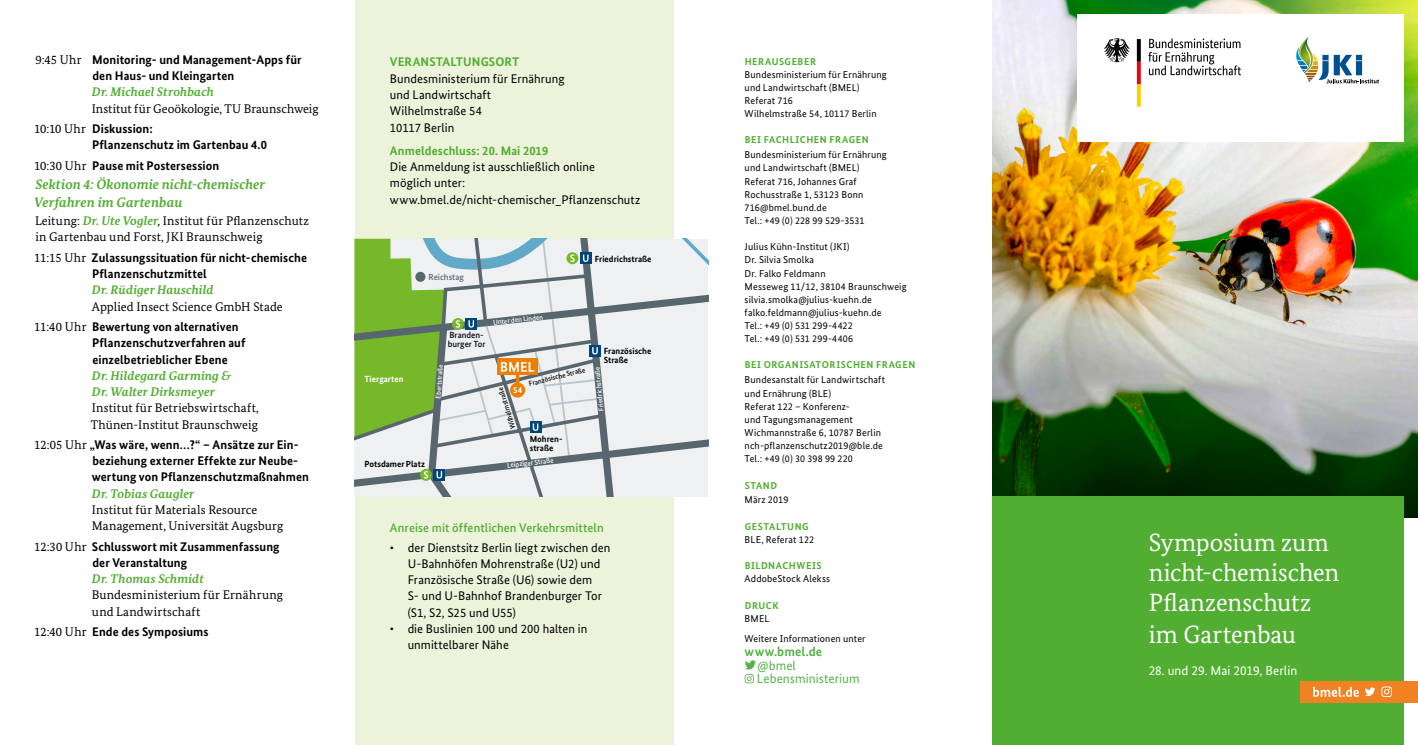
<style>
.page{position:relative;width:1418px;height:745px;background:#fff}
.page>*{position:absolute;margin:0;border:0;box-sizing:border-box;transform-origin:0 0}
.t1{font:25px/30.6px "Bundes Serif";letter-spacing:-.005em;color:#fff}
.t2{font:italic 700 13.75px/17.5px "Bundes Serif";color:#52ae32}
.t3{font:13.12px "Bundes Sans";letter-spacing:.005em;color:#fff}
.t4{font:13.12px/13.8px "Bundes Sans";letter-spacing:.005em;color:#58b14b}
.t5{font:700 13.12px "Bundes Sans";letter-spacing:.005em;color:#58b14b}
.t6{font:700 12.5px/16.2px "Bundes Sans";letter-spacing:.005em;color:#000}
.t7{font:12.5px/16.2px "Bundes Sans";letter-spacing:.005em;color:#000}
.t8{font:12.5px/16.2px "Bundes Serif";letter-spacing:.01em;color:#000}
.t9{font:italic 700 12.5px/16.2px "Bundes Serif";letter-spacing:.005em;color:#52ae32}
.t10{font:700 12.5px "Bundes Sans";letter-spacing:.01em;color:#52ae32}
.t11{font:500 12.5px "Bundes Sans";letter-spacing:.005em;color:#52ae32}
.t12{font:10px/13.1px "Bundes Sans";letter-spacing:.015em;color:#000}
.t13{font:700 10px "Bundes Sans";letter-spacing:.055em;color:#52ae32}
.t14{font:700 8.88px/8.9px "Bundes Sans";color:#000}
.t15{font:500 8.88px/8.9px "Bundes Sans";color:#010202}
.t16{font:700 8.88px "Bundes Sans";letter-spacing:.005em;color:#fff}
.t17{font:500 8.88px "Bundes Sans";color:#58666d}
.t18{font:500 7.12px "Bundes Sans";color:#fff}
.t19{font:500 7.12px "Bundes Sans";color:#000}
.s1{font-family:"Bundes Serif";font-weight:400}
.s2{font-weight:700;font-style:italic;color:#52ae32}
</style>
<div class="page">
<svg style="left:744px;top:660px;width:12px;height:23px"></svg>
<div style="left:355px;top:0;width:318px;height:744px;background:#ecf3da"></div>
<div style="left:605px;top:459px;width:103px;height:37px;background:#eef0f2"></div>
<svg style="left:354px;top:459px;width:251px;height:37px;background:#d1d5d8"></svg>
<svg style="left:354px;top:238px;width:354px;height:221px;background:#c4d2bc"></svg>
<svg style="left:433px;top:468px;width:12px;height:12px"></svg>
<svg style="left:436px;top:471px;width:6px;height:7px"></svg>
<svg style="left:420px;top:468px;width:12px;height:12px"></svg>
<svg style="left:424px;top:471px;width:4px;height:7px"></svg>
<img style="left:992px;top:0;width:425px;height:517px">
<div style="left:992px;top:496px;width:411px;height:248px;background:#52ae32"></div>
<div style="left:1077px;top:14px;width:326px;height:128px;background:#fff"></div>
<svg style="left:1148px;top:38px;width:92px;height:37px"></svg>
<svg style="left:1104px;top:38px;width:25px;height:24px"></svg>
<svg style="left:1136px;top:39px;width:4px;height:68px"></svg>
<div style="left:1300px;top:680px;width:117px;height:22px;background:#f08223"></div>
<svg style="left:1381px;top:686px;width:10px;height:10px"></svg>
<svg style="left:1365px;top:687px;width:10px;height:8px"></svg>
<svg style="left:1313px;top:686px;width:45px;height:10px"></svg>
<svg style="left:1296px;top:37px;width:82px;height:46px"></svg>
<p class="t6" style="left:92px;top:51px;width:211px;text-indent:-57px"><span class="s1">9:45 Uhr</span> Monitoring- und Management-Apps für den Haus- und Kleingarten</p>
<p class="t9" style="left:92px;top:84px;width:124px">Dr. Michael Strohbach</p>
<p class="t8" style="left:92px;top:100px;width:228px">Institut für Geoökologie, TU Braunschweig</p>
<p class="t6" style="left:92px;top:120px;width:176px;text-indent:-58px"><span class="s1">10:10 Uhr</span> Diskussion:<br>Pflanzenschutz im Gartenbau 4.0</p>
<p class="t6" style="left:34px;top:157px;width:187px"><span class="s1">10:30 Uhr</span> Pause mit Postersession</p>
<h2 class="t2" style="left:34px;top:175px;width:232px">Sektion 4: Ökonomie nicht-chemischer<br>Verfahren im Gartenbau</h2>
<p class="t8" style="left:35px;top:212px;width:275px">Leitung: <span class="s2">Dr. Ute Vogler</span>, Institut für Pflanzenschutz in Gartenbau und Forst, JKI Braunschweig</p>
<p class="t6" style="left:92px;top:249px;width:216px;text-indent:-58px"><span class="s1">11:15 Uhr</span> Zulassungssituation für nicht-chemische<br>Pflanzenschutzmittel</p>
<p class="t9" style="left:92px;top:281px;width:123px">Dr. Rüdiger Hauschild</p>
<p class="t8" style="left:92px;top:298px;width:192px">Applied Insect Science GmbH Stade</p>
<p class="t6" style="left:92px;top:318px;width:155px;text-indent:-58px"><span class="s1">11:40 Uhr</span> Bewertung von alternativen<br>Pflanzenschutzverfahren auf einzelbetrieblicher Ebene</p>
<p class="t9" style="left:92px;top:367px;width:140px">Dr. Hildegard Garming &amp;<br>Dr. Walter Dirksmeyer</p>
<p class="t8" style="left:91px;top:399px;width:170px">Institut für Betriebswirtschaft,<br>Thünen-Institut Braunschweig</p>
<p class="t6" style="left:92px;top:436px;width:219px;text-indent:-58px"><span class="s1">12:05 Uhr</span> „Was wäre, wenn…?“ – Ansätze zur Ein&shy;beziehung externer Effekte zur Neube&shy;wertung von Pflanzenschutzmaßnahmen</p>
<p class="t9" style="left:92px;top:485px;width:104px">Dr. Tobias Gaugler</p>
<p class="t8" style="left:92px;top:501px;width:193px">Institut für Materials Resource<br>Management, Universität Augsburg</p>
<p class="t6" style="left:92px;top:537px;width:189px;text-indent:-58px"><span class="s1">12:30 Uhr</span> Schlusswort mit Zusammenfassung der Veranstaltung</p>
<p class="t9" style="left:92px;top:570px;width:113px">Dr. Thomas Schmidt</p>
<p class="t8" style="left:92px;top:586px;width:193px">Bundesministerium für Ernährung und Landwirtschaft</p>
<p class="t6" style="left:34px;top:623px;width:176px"><span class="s1">12:40 Uhr</span> Ende des Symposiums</p>
<p class="t10" style="left:390px;top:54px;width:131px">VERANSTALTUNGSORT</p>
<p class="t7" style="left:390px;top:70px;width:176px">Bundesministerium für Ernährung und Landwirtschaft<br>Wilhelmstraße 54<br>10117 Berlin</p>
<p class="t10" style="left:390px;top:143px;width:160px">Anmeldeschluss: 20. Mai 2019</p>
<p class="t7" style="left:390px;top:158px;width:252px">Die Anmeldung ist ausschließlich online<br>möglich unter: www.bmel.de/nicht-chemischer_Pflanzenschutz</p>
<p class="t17" style="left:428px;top:271px;width:37px">Reichstag</p>
<p class="t18" style="left:492px;top:318px;width:52px;rotate:-6deg">Unter den Linden</p>
<p class="t14" style="left:594px;top:254px;width:58px">Friedrichstraße</p>
<p class="t15" style="left:448px;top:330px;width:39px">Branden&shy;burger Tor</p>
<p class="t14" style="left:604px;top:346px;width:49px">Französische<br>Straße</p>
<p class="t18" style="left:434px;top:398px;width:36px;rotate:-86deg">Ebertstraße</p>
<p class="t16" style="left:364px;top:374px;width:41px">Tiergarten</p>
<p class="t19" style="left:528px;top:379px;width:59px;rotate:-14deg">Französische Straße</p>
<p class="t18" style="left:597px;top:411px;width:46px;rotate:-96deg">Friedrichstraße</p>
<p class="t19" style="left:509px;top:430px;width:45px;rotate:-107deg">Wilhelmstraße</p>
<p class="t16" style="left:513px;top:384px;width:10px">54</p>
<p class="t14" style="left:364px;top:459px;width:62px">Potsdamer Platz</p>
<p class="t14" style="left:529px;top:434px;width:34px">Mohren&shy;straße</p>
<p class="t18" style="left:506px;top:460px;width:48px;rotate:-6deg">Leipziger Straße</p>
<p class="t11" style="left:390px;top:519px;width:215px">Anreise mit öffentlichen Verkehrsmitteln</p>
<p class="t7" style="left:407px;top:538px;width:204px;text-indent:-18px">• der Dienstsitz Berlin liegt zwischen den U-Bahnhöfen Mohrenstraße (U2) und Französische Straße (U6) sowie dem<br>S- und U-Bahnhof Brandenburger Tor (S1, S2, S25 und U55)</p>
<p class="t7" style="left:407px;top:620px;width:181px;text-indent:-18px">• die Buslinien 100 und 200 halten in unmittelbarer Nähe</p>
<p class="t13" style="left:744px;top:55px;width:73px">HERAUSGEBER</p>
<p class="t12" style="left:744px;top:68px;width:144px">Bundesministerium für Ernährung und Landwirtschaft (BMEL)<br>Referat 716<br>Wilhelmstraße 54, 10117 Berlin</p>
<p class="t13" style="left:744px;top:134px;width:125px">BEI FACHLICHEN FRAGEN</p>
<p class="t12" style="left:744px;top:148px;width:144px">Bundesministerium für Ernährung und Landwirtschaft (BMEL)<br>Referat 716, Johannes Graf<br>Rochusstraße 1, 53123 Bonn<br>716@bmel.bund.de<br>Tel.: +49 (0) 228 99 529-3531</p>
<p class="t12" style="left:744px;top:240px;width:163px">Julius Kühn-Institut (JKI)<br>Dr. Silvia Smolka<br>Dr. Falko Feldmann<br>Messeweg 11/12, 38104 Braunschweig silvia.smolka@julius-kuehn.de falko.feldmann@julius-kuehn.de<br>Tel.: +49 (0) 531 299-4422<br>Tel.: +49 (0) 531 299-4406</p>
<p class="t13" style="left:744px;top:359px;width:172px">BEI ORGANISATORISCHEN FRAGEN</p>
<p class="t12" style="left:744px;top:373px;width:142px">Bundesanstalt für Landwirtschaft und Ernährung (BLE)<br>Referat 122 – Konferenz-<br>und Tagungsmanagement<br>Wichmannstraße 6, 10787 Berlin nch-pflanzenschutz2019@ble.de<br>Tel.: +49 (0) 30 398 99 220</p>
<p class="t13" style="left:744px;top:478px;width:34px">STAND</p>
<p class="t12" style="left:744px;top:493px;width:45px">März 2019</p>
<p class="t13" style="left:744px;top:520px;width:65px">GESTALTUNG</p>
<p class="t12" style="left:744px;top:532px;width:71px">BLE, Referat 122</p>
<p class="t13" style="left:744px;top:559px;width:78px">BILDNACHWEIS</p>
<p class="t12" style="left:744px;top:571px;width:87px">AddobeStock Alekss</p>
<p class="t13" style="left:744px;top:598px;width:35px">DRUCK</p>
<p class="t12" style="left:744px;top:611px;width:26px">BMEL</p>
<p class="t12" style="left:744px;top:631px;width:122px">Weitere Informationen unter</p>
<h3 class="t5" style="left:744px;top:642px;width:79px">www.bmel.de</h3>
<h3 class="t4" style="left:756px;top:657px;width:104px">@bmel<br>Lebensministerium</h3>
<h1 class="t1" style="left:1148px;top:526px;width:192px">Symposium zum nicht-chemischen<br>Pflanzenschutz im Gartenbau</h1>
<h3 class="t3" style="left:1148px;top:662px;width:150px">28. und 29. Mai 2019, Berlin</h3>
</div>
